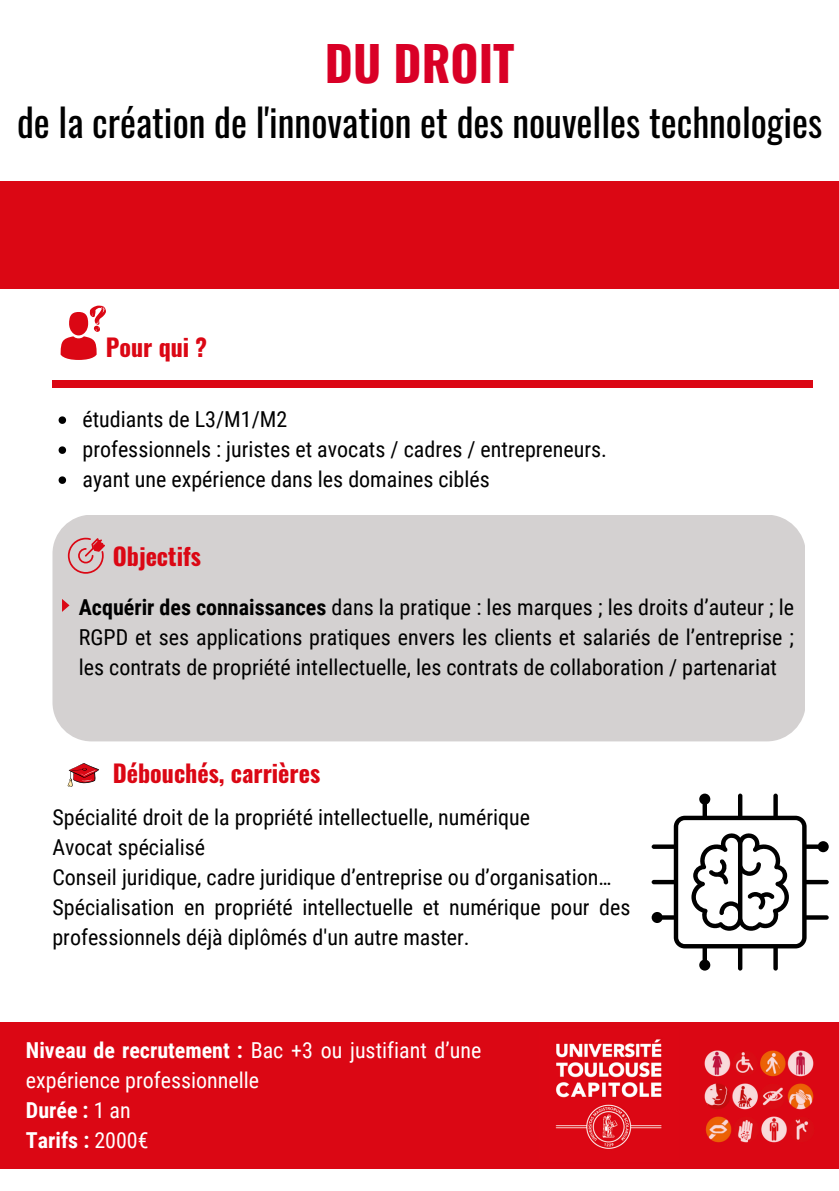
<style>
.page{position:relative;width:839px;height:1191px;background:#fff}
.page>*{position:absolute;margin:0;border:0;box-sizing:border-box;transform-origin:0 0}
.t1{font:700 48px "Oswald";color:#d90026}
.t2{font:38px "Oswald";color:#000}
.t3{font:700 24px "Oswald";color:#db0714}
.t4{font:22px/30px "Roboto Condensed";color:#000}
.t5{font:22px/30px "Roboto Condensed";color:#fff}
.t6{font:700 22px "Roboto Condensed";color:#fff}
.s1{font-weight:700}
.s2{font-weight:400}
</style>
<div class="page">
<div style="left:0;top:181px;width:838px;height:107px;background:#db0714"></div>
<svg style="left:61px;top:305px;width:45px;height:55px"></svg>
<div style="left:52px;top:515px;width:753px;height:226px;background:#d4d1d1;border-radius:39px"></div>
<svg style="left:68px;top:538px;width:37px;height:36px"></svg>
<svg style="left:62px;top:599px;width:8px;height:13px"></svg>
<svg style="left:68px;top:763px;width:31px;height:24px"></svg>
<div style="left:0;top:1022px;width:838px;height:147px;background:#db0714"></div>
<img style="left:704px;top:1050px;width:110px;height:93px">
<div style="left:52px;top:380px;width:761px;height:7px;background:#db0714"></div>
<img style="left:555px;top:1039px;width:107px;height:110px">
<svg style="left:651px;top:794px;width:177px;height:177px"></svg>
<svg style="left:59px;top:416px;width:7px;height:8px"></svg>
<svg style="left:59px;top:446px;width:7px;height:8px"></svg>
<svg style="left:59px;top:476px;width:7px;height:8px"></svg>
<p class="t1" style="left:325px;top:26px;width:191px">DU DROIT</p>
<p class="t2" style="left:17px;top:93px;width:806px">de la création de l'innovation et des nouvelles technologies</p>
<p class="t3" style="left:106px;top:328px;width:103px">Pour qui ?</p>
<p class="t4" style="left:82px;top:404px;width:206px">étudiants de L3/M1/M2</p>
<p class="t4" style="left:82px;top:434px;width:526px">professionnels : juristes et avocats / cadres / entrepreneurs.</p>
<p class="t4" style="left:82px;top:464px;width:409px">ayant une expérience dans les domaines ciblés</p>
<p class="t3" style="left:113px;top:538px;width:90px">Objectifs</p>
<p class="t4" style="left:79px;top:592px;width:716px;text-align:justify"><span class="s1">Acquérir des connaissances</span> dans la pratique : les marques ; les droits d’auteur ; le RGPD et ses applications pratiques envers les clients et salariés de l’entreprise ; les contrats de propriété intellectuelle, les contrats de collaboration / partenariat</p>
<p class="t3" style="left:113px;top:754px;width:209px">Débouchés, carrières</p>
<p class="t4" style="left:52px;top:803px;width:479px">Spécialité droit de la propriété intellectuelle, numérique</p>
<p class="t4" style="left:52px;top:833px;width:154px">Avocat spécialisé</p>
<p class="t4" style="left:52px;top:863px;width:560px">Conseil juridique, cadre juridique d’entreprise ou d’organisation…</p>
<p class="t4" style="left:52px;top:893px;width:579px">Spécialisation en propriété intellectuelle et numérique pour des professionnels déjà diplômés d'un autre master.</p>
<p class="t5" style="left:26px;top:1036px;width:457px"><span class="s1">Niveau de recrutement :</span> Bac +3 ou justifiant d’une expérience professionnelle</p>
<p class="t6" style="left:26px;top:1098px;width:106px">Durée : <span class="s2">1 an</span></p>
<p class="t6" style="left:26px;top:1128px;width:124px">Tarifs : <span class="s2">2000€</span></p>
</div>
